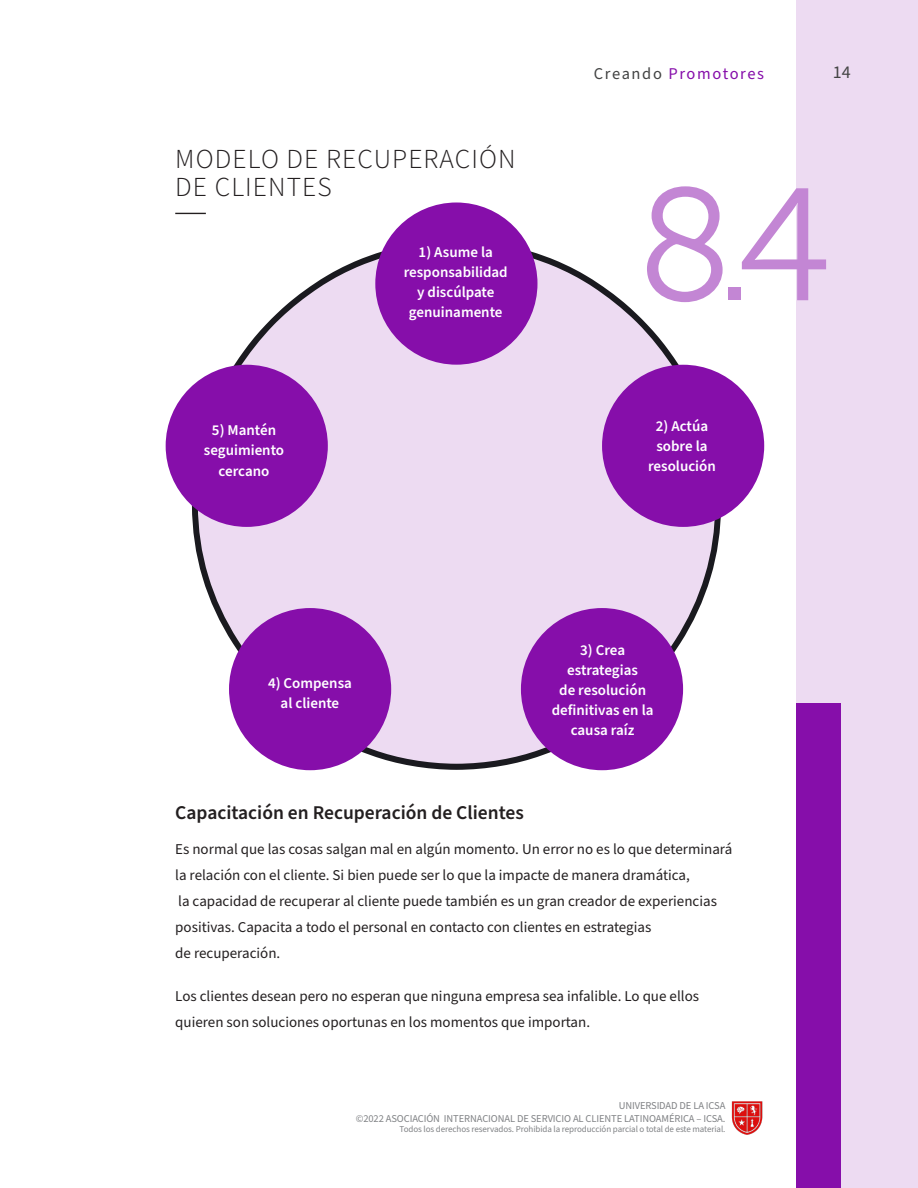
<style>
.page{position:relative;width:918px;height:1188px;background:#fff}
.page>*{position:absolute;margin:0;border:0;box-sizing:border-box;transform-origin:0 0}
.t1{font:159.3px "Museo 300";color:#c386d4}
.t2{font:300 27.45px/27.6px "Source Sans Pro";letter-spacing:.04em;color:#231f20}
.Body_2{font:600 19.5px "Source Sans Pro";color:#231f20}
.t3{font:18px "Source Sans Pro";color:#434444}
.t4{font:16.5px "Source Sans Pro";letter-spacing:.1em;color:#860eaa}
.Body_2-2{font:15px/26.1px "Source Sans Pro";color:#231f20}
.Body_2-3{font:600 15px/20.1px "Source Sans Pro";color:#fff;text-align:center}
.t5{font:10.5px/12.1px "Source Sans Pro";letter-spacing:-.01em;color:#808285;text-align:right}
.t6{font:9px "Source Sans Pro";letter-spacing:-.01em;color:#808285}
.s1{color:#434444}
</style>
<div class="page">
<div style="left:797px;top:0;width:121px;height:1188px;background:#eddbf2"></div>
<div style="left:797px;top:704px;width:44px;height:484px;background:#860eaa"></div>
<img style="left:731px;top:1101px;width:32px;height:33px">
<hr style="left:175px;top:213px;width:31px;height:1px;background:#231f20">
<svg style="left:192px;top:241px;width:529px;height:529px;fill:#eddbf2"></svg>
<div style="left:375px;top:202px;width:162px;height:163px;background:#860eaa;border-radius:50%"></div>
<div style="left:602px;top:365px;width:162px;height:162px;background:#860eaa;border-radius:50%"></div>
<div style="left:521px;top:608px;width:162px;height:162px;background:#860eaa;border-radius:50%"></div>
<div style="left:229px;top:608px;width:162px;height:162px;background:#860eaa;border-radius:50%"></div>
<div style="left:166px;top:365px;width:162px;height:162px;background:#860eaa;border-radius:50%"></div>
<p class="t2" style="left:175px;top:145px;width:342px">MODELO DE RECUPERACIÓN<br>DE CLIENTES</p>
<p class="Body_2-3" style="left:212px;top:421px;width:66px">5) Mantén</p>
<p class="Body_2-3" style="left:204px;top:441px;width:82px">seguimiento</p>
<p class="Body_2-3" style="left:219px;top:461px;width:52px">cercano</p>
<p class="Body_2-3" style="left:404px;top:243px;width:106px">1) Asume la responsabilidad</p>
<p class="Body_2-3" style="left:417px;top:283px;width:79px">y discúlpate</p>
<p class="Body_2-3" style="left:409px;top:303px;width:95px">genuinamente</p>
<p class="t4" style="left:594px;top:62px;width:172px"><span class="s1">Creando</span> Promotores</p>
<p class="t3" style="left:833px;top:60px;width:19px">14</p>
<p class="t1" style="left:639px;top:160px;width:191px">8.4</p>
<p class="Body_2-3" style="left:656px;top:417px;width:54px">2) Actúa</p>
<p class="Body_2-3" style="left:656px;top:437px;width:53px">sobre la</p>
<p class="Body_2-3" style="left:648px;top:457px;width:69px">resolución</p>
<p class="Body_2-3" style="left:268px;top:674px;width:85px">4) Compensa</p>
<p class="Body_2-3" style="left:281px;top:694px;width:60px">al cliente</p>
<p class="Body_2-3" style="left:580px;top:640px;width:46px">3) Crea</p>
<p class="Body_2-3" style="left:567px;top:660px;width:72px">estrategias</p>
<p class="Body_2-3" style="left:559px;top:680px;width:88px">de resolución</p>
<p class="Body_2-3" style="left:552px;top:700px;width:103px">definitivas en la</p>
<p class="Body_2-3" style="left:571px;top:720px;width:65px">causa raíz</p>
<p class="Body_2" style="left:175px;top:799px;width:350px">Capacitación en Recuperación de Clientes</p>
<p class="Body_2-2" style="left:175px;top:836px;width:559px">Es normal que las cosas salgan mal en algún momento. Un error no es lo que determinará la relación con el cliente. Si bien puede ser lo que la impacte de manera dramática,<br>la capacidad de recuperar al cliente puede también es un gran creador de experiencias positivas. Capacita a todo el personal en contacto con clientes en estrategias<br>de recuperación.</p>
<p class="Body_2-2" style="left:175px;top:984px;width:525px">Los clientes desean pero no esperan que ninguna empresa sea infalible. Lo que ellos quieren son soluciones oportunas en los momentos que importan.</p>
<p class="t5" style="left:356px;top:1100px;width:371px">UNIVERSIDAD DE LA ICSA<br>©2022 ASOCIACIÓN INTERNACIONAL DE SERVICIO AL CLIENTE LATINOAMÉRICA – ICSA.</p>
<p class="t6" style="left:400px;top:1123px;width:327px">Todos los derechos reservados. Prohibida la reproducción parcial o total de este material.</p>
</div>
